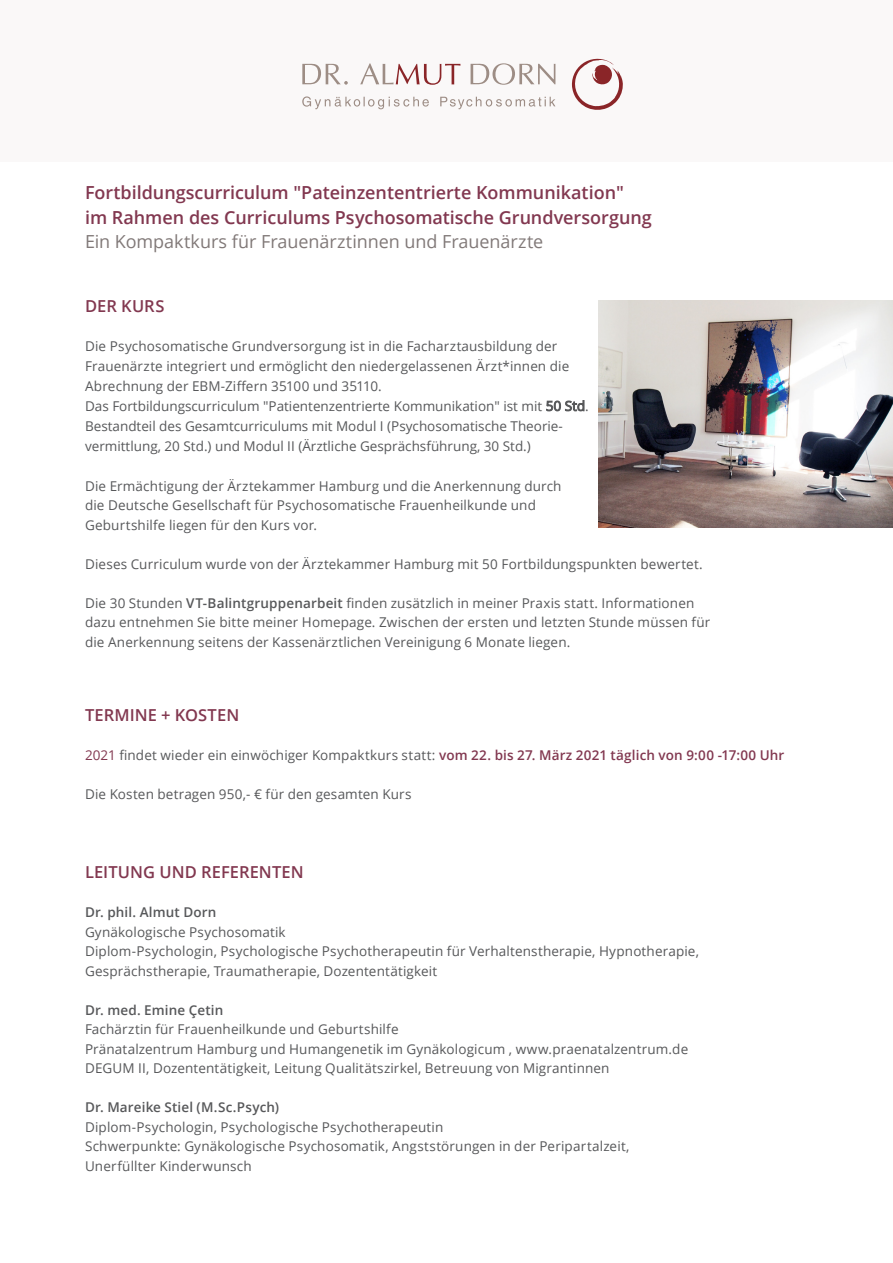
<style>
.page{position:relative;width:893px;height:1263px;background:#fff}
.page>*{position:absolute;margin:0;border:0;box-sizing:border-box;transform-origin:0 0}
.t1{font:600 18px/24.3px "Open Sans";color:#823850}
.t2{font:600 16.5px "Open Sans";color:#823850}
.t3{font:13.5px/19.5px "Open Sans";letter-spacing:.01em;color:#57585a}
.t4{font:600 13.5px "Open Sans";letter-spacing:.01em;color:#57585a}
.s1{font-style:inherit}
.s2{font-weight:400;color:#817978}
.s3{font-weight:600}
.s4{color:#823850}
.s5{font-weight:600;color:#823850}
</style>
<div class="page">
<img style="left:599px;top:301px;width:294px;height:226px">
<div style="left:0;top:0;width:893px;height:162px;background:#faf8f8"></div>
<svg style="left:571px;top:58px;width:52px;height:52px"></svg>
<svg style="left:302px;top:63px;width:158px;height:22px"></svg>
<svg style="left:471px;top:63px;width:84px;height:22px"></svg>
<svg style="left:302px;top:96px;width:253px;height:13px"></svg>
<h1 class="t1" style="left:85px;top:180px;width:568px">Fortbildungsc<span class="s1">urriculum</span> "Pateinzententrierte Kommunikation"<br>im Rahmen des Curriculums <span class="s1">Psychosomatische Grundversorgung<br></span><span class="s2">Ein Kompaktkurs für Frauenärztinnen und Frauenärzte</span></h1>
<p class="t2" style="left:85px;top:295px;width:79px">Der Ku rs</p>
<p class="t3" style="left:85px;top:336px;width:505px;line-height:20px">Die Psychosomatische Grundversorgung ist in die Facharztausbildung der Frauenärzte integriert und ermöglicht den niedergelassenen Ärzt*innen die Abrechnung der EBM-Ziffern 35100 und 35110.<br>Das Fortbildungscurriculum "Patientenzentrierte Kommunikation" ist mit 50 Std.<br>Bestandteil des Gesamtcurriculums mit Modul I (Psychosomatische Theorie&shy;vermittlung, 20 Std.) und Modul II (Ärztliche Gesprächsführung, 30 Std.)</p>
<p class="t3" style="left:85px;top:476px;width:478px">Die Ermächtigung der Ärztekammer Hamburg und die Anerkennung durch die Deutsche Gesellschaft für Psychosomatische Frauenheilkunde und<br>Geburtshilfe liegen für den Kurs vor.</p>
<p class="t3" style="left:85px;top:554px;width:619px">Dieses Curriculum wurde von der Ärztekammer Hamburg mit 50 Fortbildungspunkten bewertet.</p>
<p class="t3" style="left:85px;top:593px;width:627px">Die 30 Stunden <span class="s3">VT-Balintgruppenarbeit</span> finden zusätzlich in meiner Praxis statt. Informationen dazu entnehmen Sie bitte meiner Homepage. Zwischen der ersten und letzten Stunde müssen für die Anerkennung seitens der Kassenärztlichen Vereinigung 6 Monate liegen.</p>
<p class="t2" style="left:85px;top:704px;width:143px">Termine + KOSTEN</p>
<p class="t3" style="left:85px;top:745px;width:701px"><span class="s4">2021</span> findet wieder ein einwöchiger Kompaktkurs statt: <span class="s5">vom 22. bis 27. März 2021 täglich von 9:00 -17:00 Uhr</span></p>
<p class="t3" style="left:85px;top:784px;width:328px">Die Kosten betragen 950,- € für den gesamten Kurs</p>
<p class="t2" style="left:85px;top:861px;width:156px">LEITUNG UN D REFEREN</p>
<p class="t2" style="left:272px;top:861px;width:20px">TEN</p>
<p class="t4" style="left:85px;top:903px;width:133px">Dr. phil. Almut Dorn</p>
<p class="t3" style="left:85px;top:921px;width:615px">Gynäkologische Psychosomatik<br>Diplom-Psychologin, Psychologische Psychotherapeutin für Verhaltenstherapie, Hypnotherapie,<br>Gesprächstherapie, Traumatherapie, Dozententätigkeit</p>
<p class="t4" style="left:85px;top:1000px;width:140px">Dr. med. Emine Çetin</p>
<p class="t3" style="left:85px;top:1019px;width:605px">Fachärztin für Frauenheilkunde und Geburtshilfe<br>Pränatalzentrum Hamburg und Humangenetik im Gynäkologicum , www.praenatalzentrum.de<br>DEGUM II, Dozententätigkeit, Leitung Qualitätszirkel, Betreuung von Migrantinnen</p>
<p class="t4" style="left:85px;top:1098px;width:195px">Dr. Mareike Stiel (M .Sc.Psych)</p>
<p class="t3" style="left:85px;top:1116px;width:546px">Diplom-Psychologin, Psychologische Psychotherapeutin<br>Schwerpunkte: Gynäkologische Psychosomatik, Angststörungen in der Peripartalzeit,<br>Unerfüllter Kinderwunsch</p>
</div>
